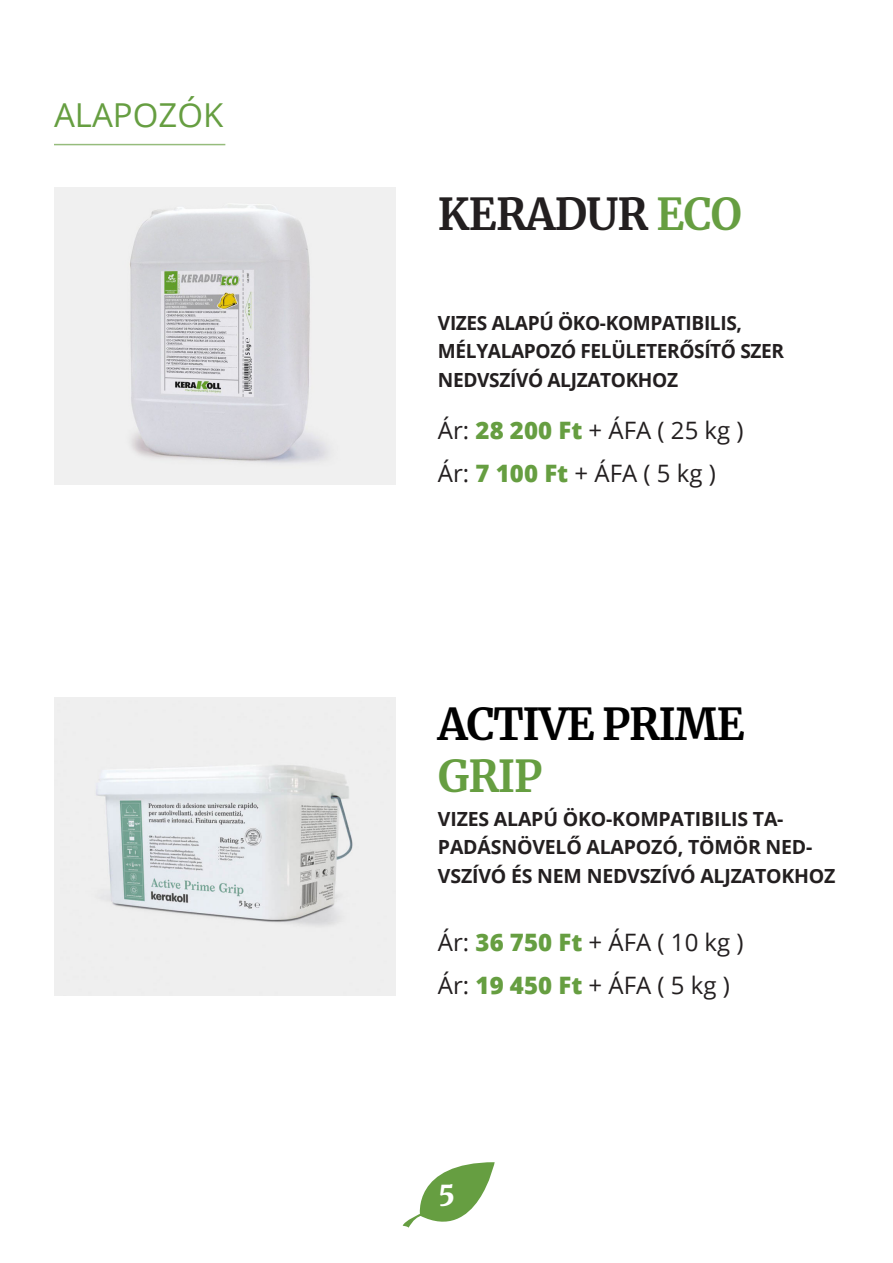
<style>
.page{position:relative;width:893px;height:1263px;background:#fff}
.page>*{position:absolute;margin:0;border:0;box-sizing:border-box;transform-origin:0 0}
.t1{font:700 43.5px/52.2px "Merriweather";letter-spacing:-.03em;color:#000}
.t2{font:700 43.5px "Merriweather";letter-spacing:-.02em;color:#231f20}
.t3{font:33px "Open Sans";color:#669e41}
.t4{font:900 27px "Merriweather";color:#fff}
.t5{font:24px "Open Sans";color:#231f20}
.t6{font:700 19.5px/28.5px "Open Sans";letter-spacing:-.01em;color:#231f20}
.s1{color:#669e41}
.s2{font-weight:800;color:#669e41}
</style>
<div class="page">
<svg style="left:403px;top:1162px;width:92px;height:66px"></svg>
<img style="left:54px;top:187px;width:341px;height:298px">
<img style="left:54px;top:697px;width:341px;height:298px">
<hr style="left:54px;top:144px;width:171px;height:1px;background:#669e41">
<p class="t3" style="left:54px;top:93px;width:171px">ALAPOZÓK</p>
<p class="t2" style="left:438px;top:184px;width:305px">KERADUR <span class="s1">ECO</span></p>
<p class="t6" style="left:438px;top:308px;width:306px">VIZES ALAPÚ ÖKO‑KOMPATIBILIS,</p>
<p class="t6" style="left:438px;top:336px;width:348px">MÉLYALAPOZÓ FELÜLETERŐSÍTŐ SZER</p>
<p class="t6" style="left:438px;top:365px;width:242px">NEDVSZÍVÓ ALJZATOKHOZ</p>
<p class="t5" style="left:438px;top:414px;width:307px">Ár: <span class="s2">28 200 Ft</span> + ÁFA ( 25 kg )</p>
<p class="t5" style="left:438px;top:457px;width:279px">Ár: <span class="s2">7 100 Ft</span> + ÁFA ( 5 kg )</p>
<p class="t1" style="left:438px;top:697px;width:308px">ACTIVE PRIME<br><span class="s1">GRIP</span></p>
<p class="t6" style="left:438px;top:804px;width:399px">VIZES ALAPÚ ÖKO‑KOMPATIBILIS TA‑<br>PADÁSNÖVELŐ ALAPOZÓ, TÖMÖR NED‑<br>VSZÍVÓ ÉS NEM NEDVSZÍVÓ ALJZATOKHOZ</p>
<p class="t5" style="left:438px;top:926px;width:307px">Ár: <span class="s2">36 750 Ft</span> + ÁFA ( 10 kg )</p>
<p class="t5" style="left:438px;top:969px;width:293px">Ár: <span class="s2">19 450 Ft</span> + ÁFA ( 5 kg )</p>
<h3 class="t4" style="left:438px;top:1174px;width:18px">5</h3>
</div>
